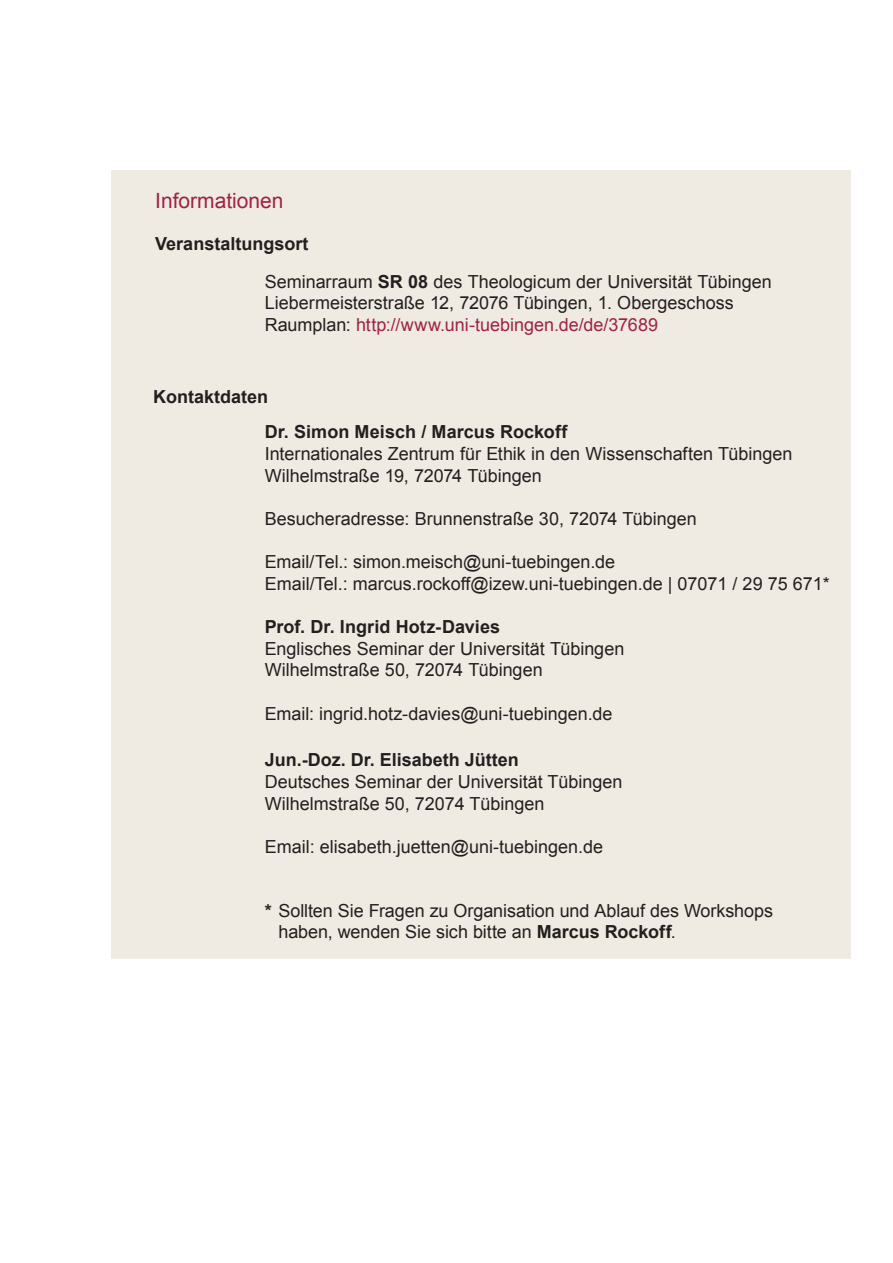
<style>
.page{position:relative;width:893px;height:1263px;background:#fff}
.page>*{position:absolute;margin:0;border:0;box-sizing:border-box;transform-origin:0 0}
.t1{font:21px "Arial";color:#9e2343}
.t2{font:18px/21.6px "Arial";color:#231f20}
.t3{font:700 18px "Arial";color:#231f20}
.t4{font:18px "Arial";color:#9e2343}
.s1{font-weight:700}
.s2{color:#231f20}
</style>
<div class="page">
<div style="left:111px;top:170px;width:739px;height:789px;background:#efebe2"></div>
<p class="t1" style="left:155px;top:187px;width:130px">Informationen</p>
<p class="t3" style="left:155px;top:232px;width:155px">Veranstaltungsort</p>
<p class="t2" style="left:265px;top:271px;width:508px">Seminarraum <span class="s1">SR 08</span> des Theologicum der Universität Tübingen</p>
<p class="t2" style="left:265px;top:292px;width:471px">Liebermeisterstraße 12, 72076 Tübingen, 1. Obergeschoss</p>
<p class="t4" style="left:265px;top:313px;width:395px"><span class="s2">Raumplan:</span> http://www.uni-tuebingen.de/de/37689</p>
<p class="t3" style="left:153px;top:385px;width:117px">Kontaktdaten</p>
<p class="t3" style="left:265px;top:420px;width:304px">Dr. Simon Meisch / Marcus Rockoff</p>
<p class="t2" style="left:265px;top:443px;width:529px">Internationales Zentrum für Ethik in den Wissenschaften Tübingen</p>
<p class="t2" style="left:265px;top:465px;width:278px">Wilhelmstraße 19, 72074 Tübingen</p>
<p class="t2" style="left:265px;top:508px;width:434px">Besucheradresse: Brunnenstraße 30, 72074 Tübingen</p>
<p class="t2" style="left:265px;top:551px;width:566px">Email/Tel.: simon.meisch@uni-tuebingen.de<br>Email/Tel.: marcus.rockoff@izew.uni-tuebingen.de | 07071 / 29 75 671*</p>
<p class="t3" style="left:265px;top:615px;width:237px">Prof. Dr. Ingrid Hotz-Davies</p>
<p class="t2" style="left:265px;top:638px;width:361px">Englisches Seminar der Universität Tübingen</p>
<p class="t2" style="left:265px;top:659px;width:279px">Wilhelmstraße 50, 72074 Tübingen</p>
<p class="t2" style="left:265px;top:703px;width:349px">Email: ingrid.hotz-davies@uni-tuebingen.de</p>
<p class="t3" style="left:265px;top:748px;width:256px">Jun.-Doz. Dr. Elisabeth Jütten</p>
<p class="t2" style="left:265px;top:771px;width:359px">Deutsches Seminar der Universität Tübingen</p>
<p class="t2" style="left:265px;top:792px;width:281px">Wilhelmstraße 50, 72074 Tübingen</p>
<p class="t2" style="left:265px;top:836px;width:340px">Email: elisabeth.juetten@uni-tuebingen.de</p>
<p class="t2" style="left:279px;top:900px;width:496px;text-indent:-14px"><span class="s1">*</span> Sollten Sie Fragen zu Organisation und Ablauf des Workshops haben, wenden Sie sich bitte an <span class="s1">Marcus Rockoff</span>.</p>
</div>
